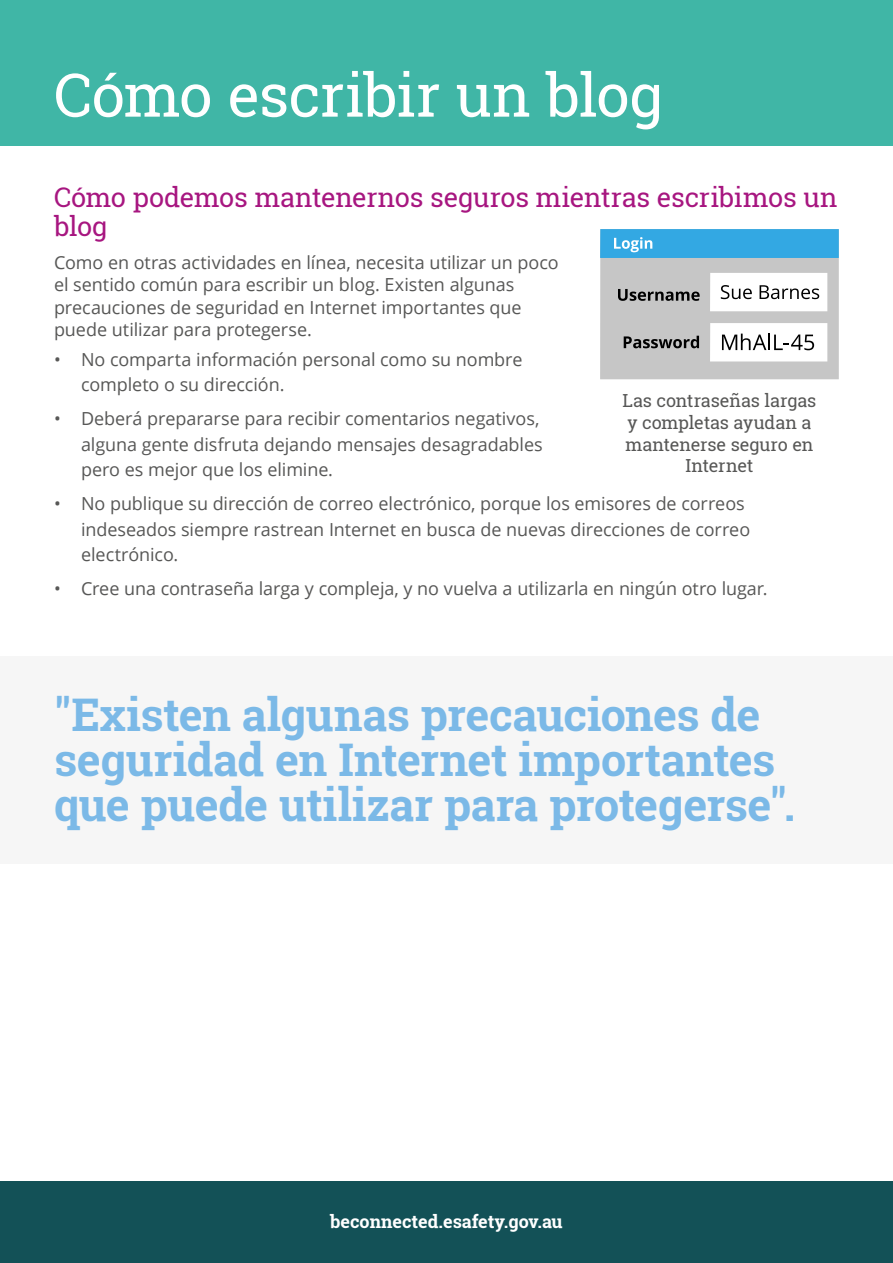
<style>
.page{position:relative;width:893px;height:1263px;background:#fff}
.page>*{position:absolute;margin:0;border:0;box-sizing:border-box;transform-origin:0 0}
.t1{font:60px "Roboto Slab";letter-spacing:-.02em;color:#fff}
.t2{font:700 45px/45px "Roboto Slab";letter-spacing:-.01em;color:#7bb9e7}
.t3{font:27px/28.5px "Roboto Slab";letter-spacing:-.01em;color:#a71680}
.t4{font:18px/25.5px "Open Sans";letter-spacing:-.005em;color:#575756}
.t5{font:18px/21.6px "Roboto Slab";letter-spacing:-.005em;color:#575756;text-align:center}
.t6{font:700 18px "Roboto Slab";color:#fff}
</style>
<div class="page">
<div style="left:0;top:1181px;width:893px;height:82px;background:#135157"></div>
<div style="left:0;top:0;width:893px;height:145px;background:#40b6a6"></div>
<div style="left:0;top:656px;width:893px;height:207px;background:#f6f6f6"></div>
<div style="left:600px;top:229px;width:239px;height:150px;background:#c6c6c6"></div>
<div style="left:600px;top:229px;width:239px;height:29px;background:#33a8e3"></div>
<div style="left:710px;top:273px;width:117px;height:38px;background:#fff"></div>
<div style="left:710px;top:323px;width:117px;height:38px;background:#fff"></div>
<svg style="left:614px;top:237px;width:38px;height:15px"></svg>
<svg style="left:618px;top:289px;width:82px;height:12px"></svg>
<svg style="left:624px;top:336px;width:75px;height:12px"></svg>
<svg style="left:722px;top:334px;width:92px;height:16px"></svg>
<svg style="left:721px;top:285px;width:31px;height:14px"></svg>
<svg style="left:760px;top:285px;width:59px;height:14px"></svg>
<h1 class="t1" style="left:54px;top:54px;width:611px">Cómo escribir un blog</h1>
<h3 class="t3" style="left:54px;top:183px;width:785px">Cómo podemos mantenernos seguros mientras escribimos un blog</h3>
<p class="t4" style="left:54px;top:250px;width:506px;line-height:22.5px">Como en otras actividades en línea, necesita utilizar un poco el sentido común para escribir un blog. Existen algunas precauciones de seguridad en Internet importantes que puede utilizar para protegerse.</p>
<p class="t4" style="left:81px;top:346px;width:443px;text-indent:-27px">• No comparta información personal como su nombre completo o su dirección.</p>
<p class="t4" style="left:81px;top:406px;width:463px;text-indent:-27px">• Deberá prepararse para recibir comentarios negativos, alguna gente disfruta dejando mensajes desagradables pero es mejor que los elimine.</p>
<p class="t4" style="left:81px;top:491px;width:671px;text-indent:-27px">• No publique su dirección de correo electrónico, porque los emisores de correos indeseados siempre rastrean Internet en busca de nuevas direcciones de correo electrónico.</p>
<p class="t4" style="left:54px;top:576px;width:715px">• Cree una contraseña larga y compleja, y no vuelva a utilizarla en ningún otro lugar.</p>
<p class="t5" style="left:622px;top:390px;width:195px">Las contraseñas largas y completas ayudan a mantenerse seguro en<br>Internet</p>
<h2 class="t2" style="left:54px;top:691px;width:743px">"Existen algunas precauciones de seguridad en Internet importantes que puede utilizar para protegerse".</h2>
<p class="t6" style="left:330px;top:1209px;width:234px">beconnected.esafety.gov.au</p>
</div>
